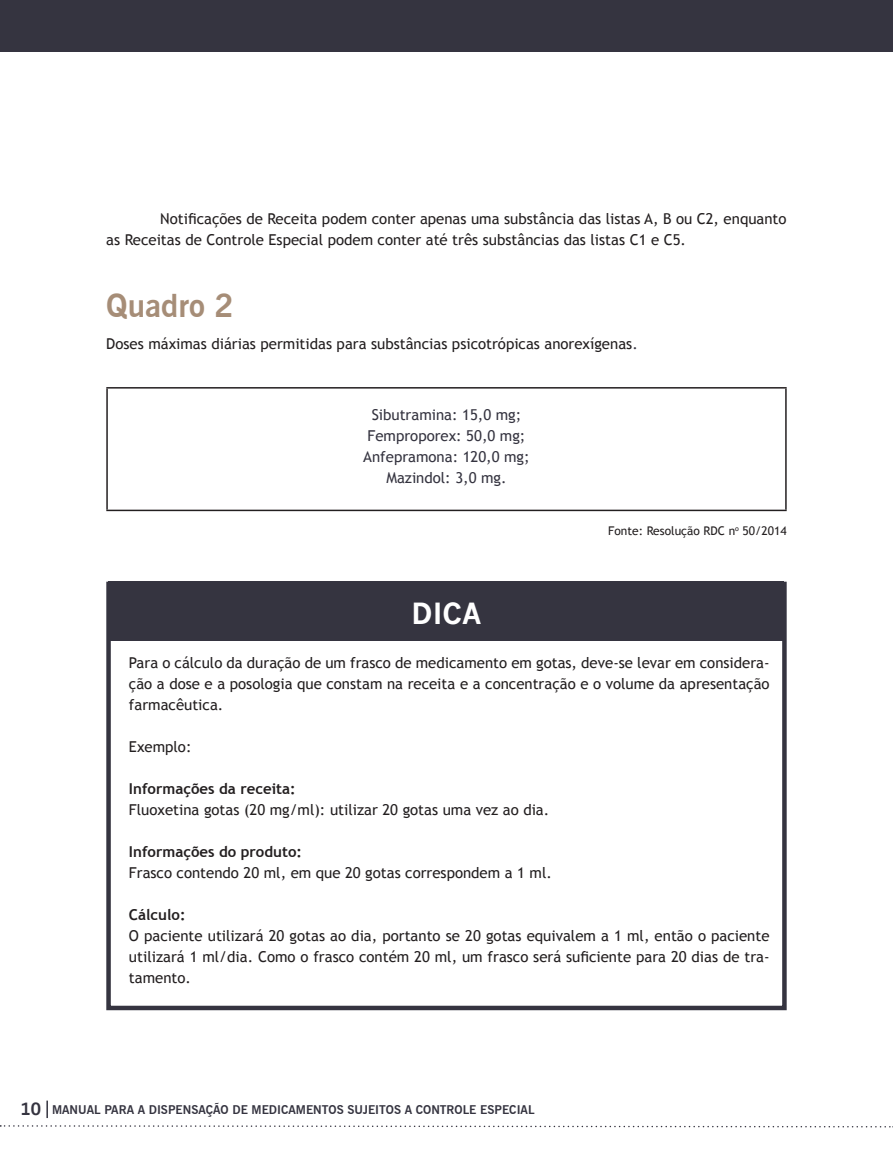
<style>
.page{position:relative;width:893px;height:1174px;background:#fff}
.page>*{position:absolute;margin:0;border:0;box-sizing:border-box;transform-origin:0 0}
.t1{font:700 31.5px "News Gothic BT";color:#a68d77}
.t2{font:700 28.5px "News Gothic";color:#fff}
.t3{font:15px/21px "Trebuchet MS";color:#231f20;text-align:justify}
.t4{font:15px/21px "Trebuchet MS";color:#353440;text-align:center}
.t5{font:700 15px "Trebuchet MS";color:#231f20}
.t6{font:700 12px "News Gothic BT";color:#353440}
.t7{font:12px "Trebuchet MS";color:#231f20}
.s1{color:#353440}
.s2{font-family:"News Gothic";font-size:16.5px}
</style>
<div class="page">
<svg style="left:46px;top:1100px;width:2px;height:18px"></svg>
<svg style="left:0;top:1125px;width:893px;height:3px"></svg>
<div style="left:0;top:0;width:893px;height:51px;background:#353440"></div>
<hr style="left:106px;top:387px;width:681px;height:1px;background:#231f20">
<hr style="left:106px;top:388px;width:2px;height:121px;background:#231f20">
<hr style="left:785px;top:388px;width:2px;height:121px;background:#231f20">
<hr style="left:106px;top:509px;width:681px;height:2px;background:#231f20">
<div style="left:109px;top:581px;width:675px;height:60px;background:#353440"></div>
<div style="left:106px;top:581px;width:681px;height:429px;border:4px solid #353440"></div>
<p class="t3" style="left:106px;top:208px;width:682px;text-indent:54px">Notificações de Receita podem conter apenas uma substância das listas A, B ou C2, enquanto as Receitas de Controle Especial podem conter até três substâncias das listas C1 e C5.</p>
<h1 class="t1" style="left:106px;top:287px;width:129px">Quadro 2</h1>
<p class="t3" style="left:106px;top:333px;width:533px">Doses máximas diárias permitidas para substâncias psicotrópicas anorexígenas<span class="s1">.</span></p>
<p class="t4" style="left:363px;top:405px;width:168px">Sibutramina: 15,0 mg;<br>Femproporex: 50,0 mg;<br>Anfepramona: 120,0 mg;<br>Mazindol: 3,0 mg.</p>
<p class="t7" style="left:608px;top:523px;width:180px">Fonte: Resolução RDC n<sup>o</sup> 50/2014</p>
<h2 class="t2" style="left:412px;top:595px;width:71px">DICA</h2>
<p class="t3" style="left:129px;top:652px;width:642px">Para o cálculo da duração de um frasco de medicamento em gotas, deve-se levar em considera&shy;ção a dose e a posologia que constam na receita e a concentração e o volume da apresentação farmacêutica.</p>
<p class="t3" style="left:129px;top:736px;width:64px">Exemplo:</p>
<p class="t5" style="left:129px;top:779px;width:168px">Informações da receita:</p>
<p class="t3" style="left:129px;top:799px;width:422px">Fluoxetina gotas (20 mg/ml): utilizar 20 gotas uma vez ao dia.</p>
<p class="t5" style="left:129px;top:842px;width:174px">Informações do produto:</p>
<p class="t3" style="left:129px;top:862px;width:424px">Frasco contendo 20 ml, em que 20 gotas correspondem a 1 ml.</p>
<p class="t5" style="left:129px;top:905px;width:58px">Cálculo:</p>
<p class="t3" style="left:129px;top:925px;width:642px">O paciente utilizará 20 gotas ao dia, portanto se 20 gotas equivalem a 1 ml, então o paciente utilizará 1 ml/dia. Como o frasco contém 20 ml, um frasco será suficiente para 20 dias de tra&shy;tamento.</p>
<p class="t6" style="left:21px;top:1102px;width:516px"><span class="s2">10</span> MANUAL PARA A DISPENSAÇÃO DE MEDICAMENTOS SUJEITOS A CONTROLE ESPECIAL</p>
</div>
